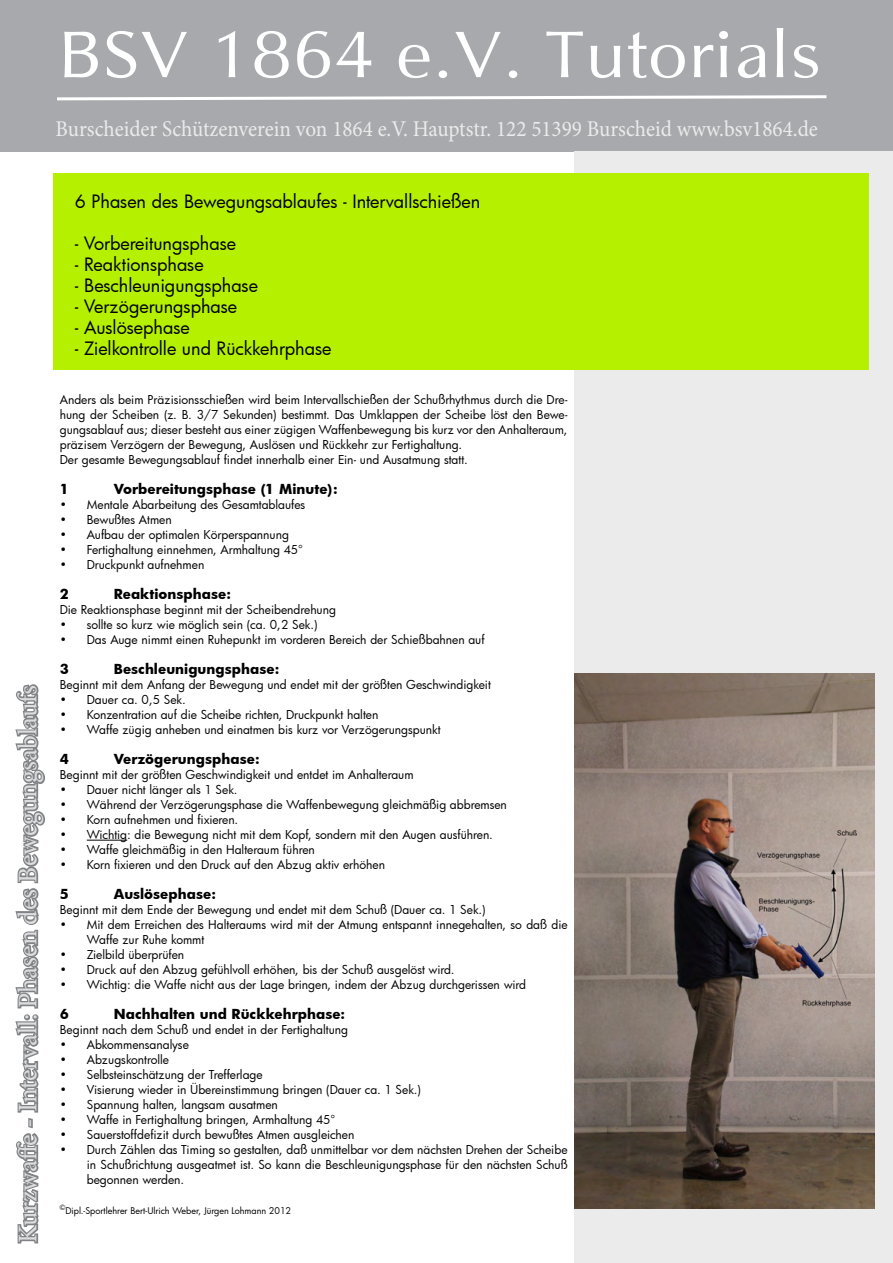
<style>
.page{position:relative;width:893px;height:1263px;background:#fff}
.page>*{position:absolute;margin:0;border:0;box-sizing:border-box;transform-origin:0 0}
.t1{font:67.5px "Oklahoma";color:#fff;scale:1.1 1}
.Überschrift_Spalte_2{font:27px "Minion Pro";color:#dcddde}
.Überschrift_Spalte_2-2{font:22.5px "Minion Pro";color:#ebebec;scale:.94 1}
.Absatz_Spalte_links{font:18px "Futura";letter-spacing:-.005em;color:#000}
.Absatz_Spalte_links-2{font:700 13.5px "Futura";color:#000}
.Absatz_Spalte_links-3{font:12px/15px "Futura";color:#000;text-align:justify}
.Absatz_Spalte_links-4{font:9px "Futura";color:#000}
</style>
<div class="page">
<div style="left:0;top:0;width:893px;height:152px;background:#a7a9ac"></div>
<div style="left:574px;top:152px;width:319px;height:1111px;background:#ebebec"></div>
<svg style="left:57px;top:95px;width:770px;height:6px"></svg>
<svg style="left:16px;top:1133px;width:23px;height:111px"></svg>
<div style="left:28px;top:1118px;width:5px;height:10px;border:3px solid #808285"></div>
<svg style="left:15px;top:684px;width:30px;height:429px"></svg>
<div style="left:54px;top:174px;width:815px;height:196px;background:#b4f000"></div>
<hr style="left:87px;top:840px;width:40px;height:1px;background:#000">
<img style="left:574px;top:674px;width:301px;height:534px">
<p class="t1" style="left:57px;top:15px;width:694px">BSV 1864 e.V. Tutorials</p>
<p class="Überschrift_Spalte_2-2" style="left:55px;top:114px;width:812px">Burscheider Schützenverein von 1864 e.V. Hauptstr. 122 51399 Burscheid www.bsv1864.de</p>
<p class="Überschrift_Spalte_2" style="left:10px;top:1243px;width:560px;rotate:-90deg">Kurzwaffe - Intervall: Phasen des Bewegungsablaufs</p>
<p class="Absatz_Spalte_links" style="left:75px;top:189px;width:407px">6 Phasen des Bewegungsablaufes - Intervallschießen</p>
<p class="Absatz_Spalte_links" style="left:75px;top:231px;width:163px">- Vorbereitungsphase</p>
<p class="Absatz_Spalte_links" style="left:75px;top:252px;width:130px">- Reaktionsphase</p>
<p class="Absatz_Spalte_links" style="left:75px;top:273px;width:185px">- Beschleunigungsphase</p>
<p class="Absatz_Spalte_links" style="left:75px;top:294px;width:164px">- Verzögerungsphase</p>
<p class="Absatz_Spalte_links" style="left:75px;top:315px;width:116px">- Auslösephase</p>
<p class="Absatz_Spalte_links" style="left:75px;top:336px;width:258px">- Zielkontrolle und Rückkehrphase</p>
<p class="Absatz_Spalte_links-3" style="left:60px;top:391px;width:509px">Anders als beim Präzisionsschießen wird beim Intervallschießen der Schußrhythmus durch die Dre&shy;hung der Scheiben (z. B. 3/7 Sekunden) bestimmt. Das Umklappen der Scheibe löst den Bewe&shy;gungsablauf aus; dieser besteht aus einer zügigen Waffenbewegung bis kurz vor den Anhalteraum, präzisem Verzögern der Bewegung, Auslösen und Rückkehr zur Fertighaltung.</p>
<p class="Absatz_Spalte_links-3" style="left:60px;top:451px;width:409px">Der gesamte Bewegungsablauf findet innerhalb einer Ein- und Ausatmung statt.</p>
<p class="Absatz_Spalte_links-2" style="left:60px;top:479px;width:11px">1</p>
<p class="Absatz_Spalte_links-2" style="left:114px;top:479px;width:225px">Vorbereitungsphase (1 Minute):</p>
<p class="Absatz_Spalte_links-3" style="left:60px;top:496px;width:247px">• Mentale Abarbeitung des Gesamtablaufes</p>
<p class="Absatz_Spalte_links-3" style="left:60px;top:511px;width:114px">• Bewußtes Atmen</p>
<p class="Absatz_Spalte_links-3" style="left:60px;top:526px;width:231px">• Aufbau der optimalen Körperspannung</p>
<p class="Absatz_Spalte_links-3" style="left:60px;top:541px;width:245px">• Fertighaltung einnehmen, Armhaltung 45°</p>
<p class="Absatz_Spalte_links-3" style="left:60px;top:556px;width:146px">• Druckpunkt aufnehmen</p>
<p class="Absatz_Spalte_links-2" style="left:60px;top:584px;width:11px">2</p>
<p class="Absatz_Spalte_links-2" style="left:114px;top:584px;width:119px">Reaktionsphase:</p>
<p class="Absatz_Spalte_links-3" style="left:60px;top:601px;width:278px">Die Reaktionsphase beginnt mit der Scheibendrehung</p>
<p class="Absatz_Spalte_links-3" style="left:60px;top:616px;width:259px">• sollte so kurz wie möglich sein (ca. 0,2 Sek.)</p>
<p class="Absatz_Spalte_links-3" style="left:60px;top:631px;width:426px">• Das Auge nimmt einen Ruhepunkt im vorderen Bereich der Schießbahnen auf</p>
<p class="Absatz_Spalte_links-2" style="left:60px;top:659px;width:11px">3</p>
<p class="Absatz_Spalte_links-2" style="left:114px;top:659px;width:167px">Beschleunigungsphase:</p>
<p class="Absatz_Spalte_links-3" style="left:60px;top:676px;width:433px">Beginnt mit dem Anfang der Bewegung und endet mit der größten Geschwindigkeit</p>
<p class="Absatz_Spalte_links-3" style="left:60px;top:691px;width:127px">• Dauer ca. 0,5 Sek.</p>
<p class="Absatz_Spalte_links-3" style="left:60px;top:706px;width:320px">• Konzentration auf die Scheibe richten, Druckpunkt halten</p>
<p class="Absatz_Spalte_links-3" style="left:60px;top:721px;width:382px">• Waffe zügig anheben und einatmen bis kurz vor Verzögerungspunkt</p>
<p class="Absatz_Spalte_links-2" style="left:60px;top:749px;width:11px">4</p>
<p class="Absatz_Spalte_links-2" style="left:114px;top:749px;width:147px">Verzögerungsphase:</p>
<p class="Absatz_Spalte_links-3" style="left:60px;top:766px;width:355px">Beginnt mit der größten Geschwindigkeit und entdet im Anhalteraum</p>
<p class="Absatz_Spalte_links-3" style="left:60px;top:781px;width:179px">• Dauer nicht länger als 1 Sek.</p>
<p class="Absatz_Spalte_links-3" style="left:60px;top:796px;width:449px">• Während der Verzögerungsphase die Waffenbewegung gleichmäßig abbremsen</p>
<p class="Absatz_Spalte_links-3" style="left:60px;top:811px;width:180px">• Korn aufnehmen und fixieren.</p>
<p class="Absatz_Spalte_links-3" style="left:60px;top:826px;width:435px">• Wichtig: die Bewegung nicht mit dem Kopf, sondern mit den Augen ausführen.</p>
<p class="Absatz_Spalte_links-3" style="left:60px;top:841px;width:257px">• Waffe gleichmäßig in den Halteraum führen</p>
<p class="Absatz_Spalte_links-3" style="left:60px;top:856px;width:327px">• Korn fixieren und den Druck auf den Abzug aktiv erhöhen</p>
<p class="Absatz_Spalte_links-2" style="left:60px;top:884px;width:11px">5</p>
<p class="Absatz_Spalte_links-2" style="left:114px;top:884px;width:104px">Auslösephase:</p>
<p class="Absatz_Spalte_links-3" style="left:60px;top:901px;width:427px">Beginnt mit dem Ende der Bewegung und endet mit dem Schuß (Dauer ca. 1 Sek.)</p>
<p class="Absatz_Spalte_links-3" style="left:87px;top:916px;width:482px;text-indent:-27px">• Mit dem Erreichen des Halteraums wird mit der Atmung entspannt innegehalten, so daß die<br>Waffe zur Ruhe kommt</p>
<p class="Absatz_Spalte_links-3" style="left:60px;top:946px;width:126px">• Zielbild überprüfen</p>
<p class="Absatz_Spalte_links-3" style="left:60px;top:961px;width:396px">• Druck auf den Abzug gefühlvoll erhöhen, bis der Schuß ausgelöst wird.</p>
<p class="Absatz_Spalte_links-3" style="left:60px;top:976px;width:468px">• Wichtig: die Waffe nicht aus der Lage bringen, indem der Abzug durchgerissen wird</p>
<p class="Absatz_Spalte_links-2" style="left:60px;top:1004px;width:11px">6</p>
<p class="Absatz_Spalte_links-2" style="left:114px;top:1004px;width:233px">Nachhalten und Rückkehrphase:</p>
<p class="Absatz_Spalte_links-3" style="left:60px;top:1021px;width:290px">Beginnt nach dem Schuß und endet in der Fertighaltung</p>
<p class="Absatz_Spalte_links-3" style="left:60px;top:1036px;width:131px">• Abkommensanalyse</p>
<p class="Absatz_Spalte_links-3" style="left:60px;top:1051px;width:111px">• Abzugskontrolle</p>
<p class="Absatz_Spalte_links-3" style="left:60px;top:1066px;width:204px">• Selbsteinschätzung der Trefferlage</p>
<p class="Absatz_Spalte_links-3" style="left:60px;top:1081px;width:363px">• Visierung wieder in Übereinstimmung bringen (Dauer ca. 1 Sek.)</p>
<p class="Absatz_Spalte_links-3" style="left:60px;top:1096px;width:220px">• Spannung halten, langsam ausatmen</p>
<p class="Absatz_Spalte_links-3" style="left:60px;top:1111px;width:277px">• Waffe in Fertighaltung bringen, Armhaltung 45°</p>
<p class="Absatz_Spalte_links-3" style="left:60px;top:1126px;width:296px">• Sauerstoffdefizit durch bewußtes Atmen ausgleichen</p>
<p class="Absatz_Spalte_links-3" style="left:87px;top:1141px;width:482px;text-indent:-27px">• Durch Zählen das Timing so gestalten, daß unmittelbar vor dem nächsten Drehen der Scheibe in Schußrichtung ausgeatmet ist. So kann die Beschleunigungsphase für den nächsten Schuß begonnen werden.</p>
<p class="Absatz_Spalte_links-4" style="left:60px;top:1204px;width:233px"><sup>©</sup>Dipl.-Sportlehrer Bert-Ulrich Weber, Jürgen Lohmann 2012</p>
</div>
